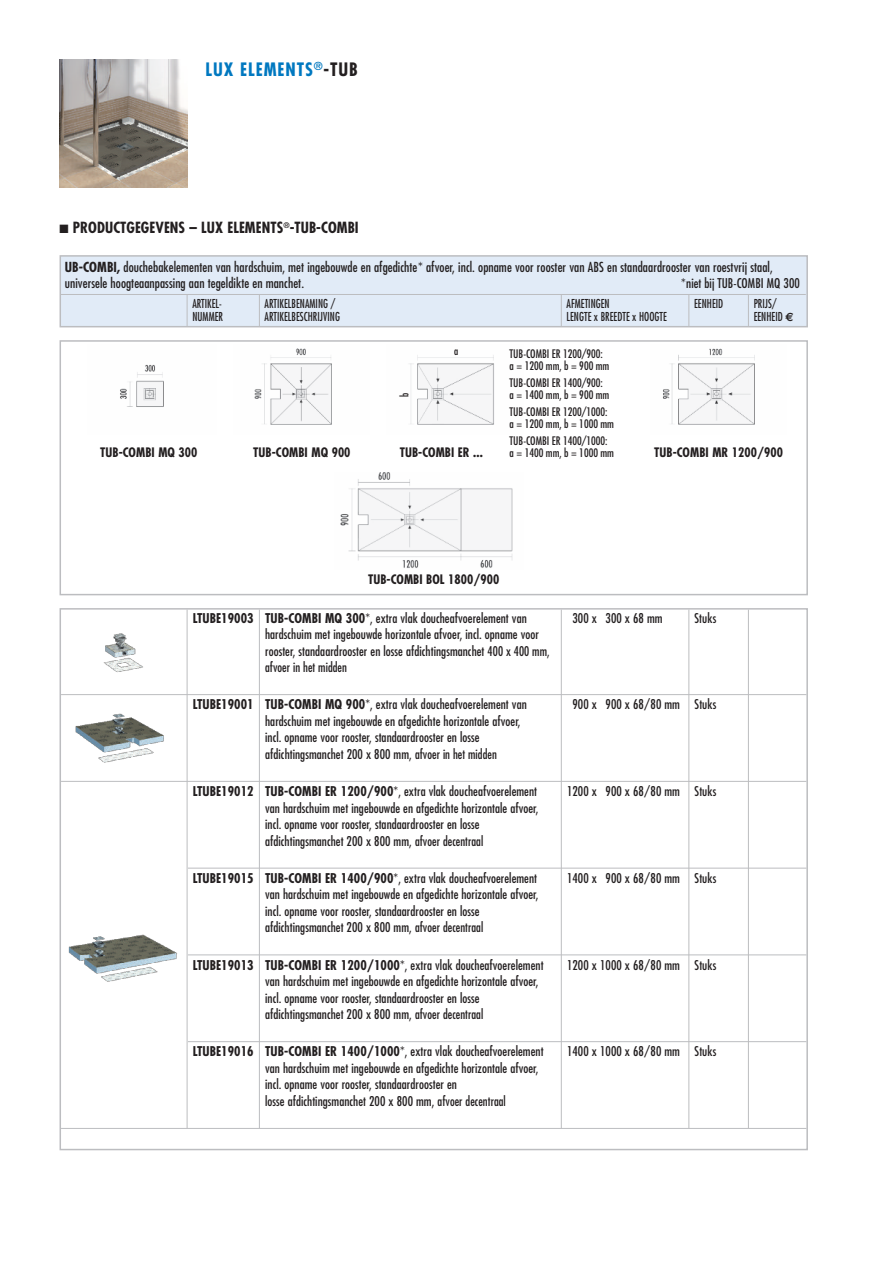
<style>
.page{position:relative;width:893px;height:1263px;background:#fff}
.page>*{position:absolute;margin:0;border:0;box-sizing:border-box;transform-origin:0 0}
.t1{font:700 condensed 18px "Futura";letter-spacing:.05em;color:#0078c0}
.t2{font:700 condensed 15px "Futura";letter-spacing:.005em;color:#231f20}
.t3{font:condensed 13.5px/16.5px "Futura";letter-spacing:.005em;color:#231f20}
.t4{font:condensed 13.2px/16.5px "Futura";letter-spacing:.005em;color:#231f20}
.t5{font:700 condensed 13.2px "Futura";letter-spacing:.005em;color:#231f20}
.t6{font:700 condensed 12.75px "Futura";letter-spacing:.005em;color:#231f20}
.t7{font:condensed 12px "Futura";letter-spacing:.005em;color:#231f20;scale:.9 1}
.t8{font:condensed 11.55px/12.3px "Futura";letter-spacing:-.005em;color:#231f20}
.t9{font:condensed 10.8px "Futura";color:#231f20}
.s1{color:#231f20}
.s2{font-weight:700}
.s3{font-family:"Euro Sans";font-weight:700;font-stretch:normal}
.s4{font-weight:400}
</style>
<div class="page">
<img style="left:60px;top:60px;width:127px;height:127px">
<hr style="left:187px;top:610px;width:1px;height:518px;background:#bcbdc0">
<hr style="left:259px;top:610px;width:1px;height:518px;background:#bcbdc0">
<hr style="left:561px;top:610px;width:1px;height:518px;background:#bcbdc0">
<hr style="left:688px;top:610px;width:1px;height:518px;background:#bcbdc0">
<hr style="left:748px;top:610px;width:1px;height:518px;background:#bcbdc0">
<hr style="left:61px;top:694px;width:745px;height:1px;background:#bcbdc0">
<hr style="left:61px;top:781px;width:745px;height:1px;background:#bcbdc0">
<hr style="left:188px;top:868px;width:618px;height:1px;background:#bcbdc0">
<hr style="left:188px;top:954px;width:618px;height:1px;background:#bcbdc0">
<hr style="left:188px;top:1041px;width:618px;height:1px;background:#bcbdc0">
<hr style="left:61px;top:1128px;width:745px;height:1px;background:#bcbdc0">
<img style="left:75px;top:713px;width:89px;height:50px">
<img style="left:103px;top:633px;width:40px;height:39px">
<div style="left:60px;top:340px;width:748px;height:255px;border:2px solid #bcbdc0"></div>
<img style="left:120px;top:364px;width:44px;height:43px">
<img style="left:254px;top:348px;width:78px;height:77px">
<img style="left:409px;top:355px;width:85px;height:70px">
<img style="left:662px;top:348px;width:93px;height:77px">
<img style="left:340px;top:472px;width:173px;height:96px">
<img style="left:68px;top:934px;width:109px;height:48px">
<div style="left:61px;top:257px;width:745px;height:69px;background:#e1ebf7"></div>
<div style="left:60px;top:255px;width:748px;height:72px;border:2px solid #bcbdc0"></div>
<hr style="left:259px;top:294px;width:1px;height:32px;background:#bcbdc0">
<hr style="left:187px;top:294px;width:1px;height:32px;background:#bcbdc0">
<hr style="left:561px;top:294px;width:1px;height:32px;background:#bcbdc0">
<hr style="left:688px;top:294px;width:1px;height:32px;background:#bcbdc0">
<hr style="left:748px;top:294px;width:1px;height:32px;background:#bcbdc0">
<hr style="left:61px;top:294px;width:745px;height:1px;background:#bcbdc0">
<h1 class="t1" style="left:206px;top:61px;width:154px">LUX ELEMENTS<sup>®</sup><span class="s1">-TUB</span></h1>
<p class="t2" style="left:60px;top:221px;width:301px">■ PRODUCTGEGEVENS – LUX ELEMENTS<sup>®</sup>-TUB-COMBI</p>
<p class="t3" style="left:65px;top:259px;width:709px"><span class="s2">UB-COMBI,</span> douchebakelementen van hardschuim, met ingebouwde en afgedichte* afvoer, incl. opname voor rooster van ABS en standaardrooster van roestvrij staal, universele hoogteaanpassing aan tegeldikte en manchet.</p>
<p class="t4" style="left:681px;top:276px;width:120px">*niet bij TUB-COMBI MQ 300</p>
<p class="t7" style="left:192px;top:298px;width:34px">ARTIKEL-</p>
<p class="t7" style="left:265px;top:298px;width:80px">ARTIKELBENAMING /</p>
<p class="t7" style="left:567px;top:298px;width:49px">AFMETINGEN</p>
<p class="t7" style="left:694px;top:298px;width:34px">EENHEID</p>
<p class="t7" style="left:754px;top:298px;width:27px">PRIJS/</p>
<p class="t7" style="left:192px;top:311px;width:36px">NUMMER</p>
<p class="t7" style="left:265px;top:311px;width:85px">ARTIKELBESCHRIJVING</p>
<p class="t7" style="left:567px;top:311px;width:113px">LENGTE x BREEDTE x HOOGTE</p>
<p class="t7" style="left:754px;top:311px;width:46px">EENHEID <span class="s3">€</span></p>
<p class="t8" style="left:510px;top:348px;width:101px">TUB-COMBI ER 1200/900: a = 1200 mm, b = 900 mm</p>
<p class="t8" style="left:510px;top:377px;width:101px">TUB-COMBI ER 1400/900: a = 1400 mm, b = 900 mm</p>
<p class="t8" style="left:510px;top:406px;width:106px">TUB-COMBI ER 1200/1000: a = 1200 mm, b = 1000 mm</p>
<p class="t8" style="left:510px;top:435px;width:106px">TUB-COMBI ER 1400/1000: a = 1400 mm, b = 1000 mm</p>
<p class="t9" style="left:454px;top:346px;width:6px">a</p>
<p class="t9" style="left:399px;top:397px;width:6px;rotate:-90deg">b</p>
<p class="t6" style="left:100px;top:446px;width:99px">TUB-COMBI MQ 300</p>
<p class="t6" style="left:253px;top:446px;width:99px">TUB-COMBI MQ 900</p>
<p class="t6" style="left:400px;top:446px;width:85px">TUB-COMBI ER ...</p>
<p class="t6" style="left:654px;top:446px;width:130px">TUB-COMBI MR 1200/900</p>
<p class="t6" style="left:368px;top:574px;width:133px">TUB-COMBI BOL 1800/900</p>
<p class="t4" style="left:193px;top:610px;width:335px"><span class="s2">LTUBE19003 TUB-COMBI MQ 300</span>*, extra vlak doucheafvoerelement van</p>
<p class="t4" style="left:572px;top:610px;width:92px">300 x 300 x 68 mm</p>
<p class="t4" style="left:695px;top:610px;width:23px">Stuks</p>
<p class="t4" style="left:265px;top:627px;width:286px">hardschuim met ingebouwde horizontale afvoer, incl. opname voor rooster, standaardrooster en losse afdichtingsmanchet 400 x 400 mm, afvoer in het midden</p>
<p class="t4" style="left:193px;top:697px;width:335px"><span class="s2">LTUBE19001 TUB-COMBI MQ 900</span>*, extra vlak doucheafvoerelement van</p>
<p class="t4" style="left:572px;top:697px;width:145px">900 x 900 x 68/80 mm Stuks</p>
<p class="t4" style="left:265px;top:713px;width:257px">hardschuim met ingebouwde en afgedichte horizontale afvoer, incl. opname voor rooster, standaardrooster en losse afdichtingsmanchet 200 x 800 mm, afvoer in het midden</p>
<p class="t4" style="left:193px;top:784px;width:346px"><span class="s2">LTUBE19012 TUB-COMBI ER 1200/900</span>*, extra vlak doucheafvoerelement</p>
<p class="t4" style="left:567px;top:784px;width:151px">1200 x 900 x 68/80 mm Stuks</p>
<p class="t4" style="left:265px;top:800px;width:275px">van hardschuim met ingebouwde en afgedichte horizontale afvoer, incl. opname voor rooster, standaardrooster en losse afdichtingsmanchet 200 x 800 mm, afvoer decentraal</p>
<p class="t4" style="left:193px;top:870px;width:346px"><span class="s2">LTUBE19015 TUB-COMBI ER 1400/900</span>*, extra vlak doucheafvoerelement</p>
<p class="t4" style="left:567px;top:870px;width:151px">1400 x 900 x 68/80 mm Stuks</p>
<p class="t4" style="left:265px;top:887px;width:275px">van hardschuim met ingebouwde en afgedichte horizontale afvoer, incl. opname voor rooster, standaardrooster en losse afdichtingsmanchet 200 x 800 mm, afvoer decentraal</p>
<p class="t5" style="left:193px;top:959px;width:352px">LTUBE19013 TUB-COMBI ER 1200/1000<span class="s4">*, extra vlak doucheafvoerelement</span></p>
<p class="t4" style="left:567px;top:957px;width:151px">1200 x 1000 x 68/80 mm Stuks</p>
<p class="t4" style="left:265px;top:974px;width:275px">van hardschuim met ingebouwde en afgedichte horizontale afvoer, incl. opname voor rooster, standaardrooster en losse afdichtingsmanchet 200 x 800 mm, afvoer decentraal</p>
<p class="t5" style="left:193px;top:1046px;width:352px">LTUBE19016 TUB-COMBI ER 1400/1000<span class="s4">*, extra vlak doucheafvoerelement</span></p>
<p class="t4" style="left:567px;top:1044px;width:151px">1400 x 1000 x 68/80 mm Stuks</p>
<p class="t4" style="left:265px;top:1060px;width:275px">van hardschuim met ingebouwde en afgedichte horizontale afvoer, incl. opname voor rooster, standaardrooster en<br>losse afdichtingsmanchet 200 x 800 mm, afvoer decentraal</p>
</div>
